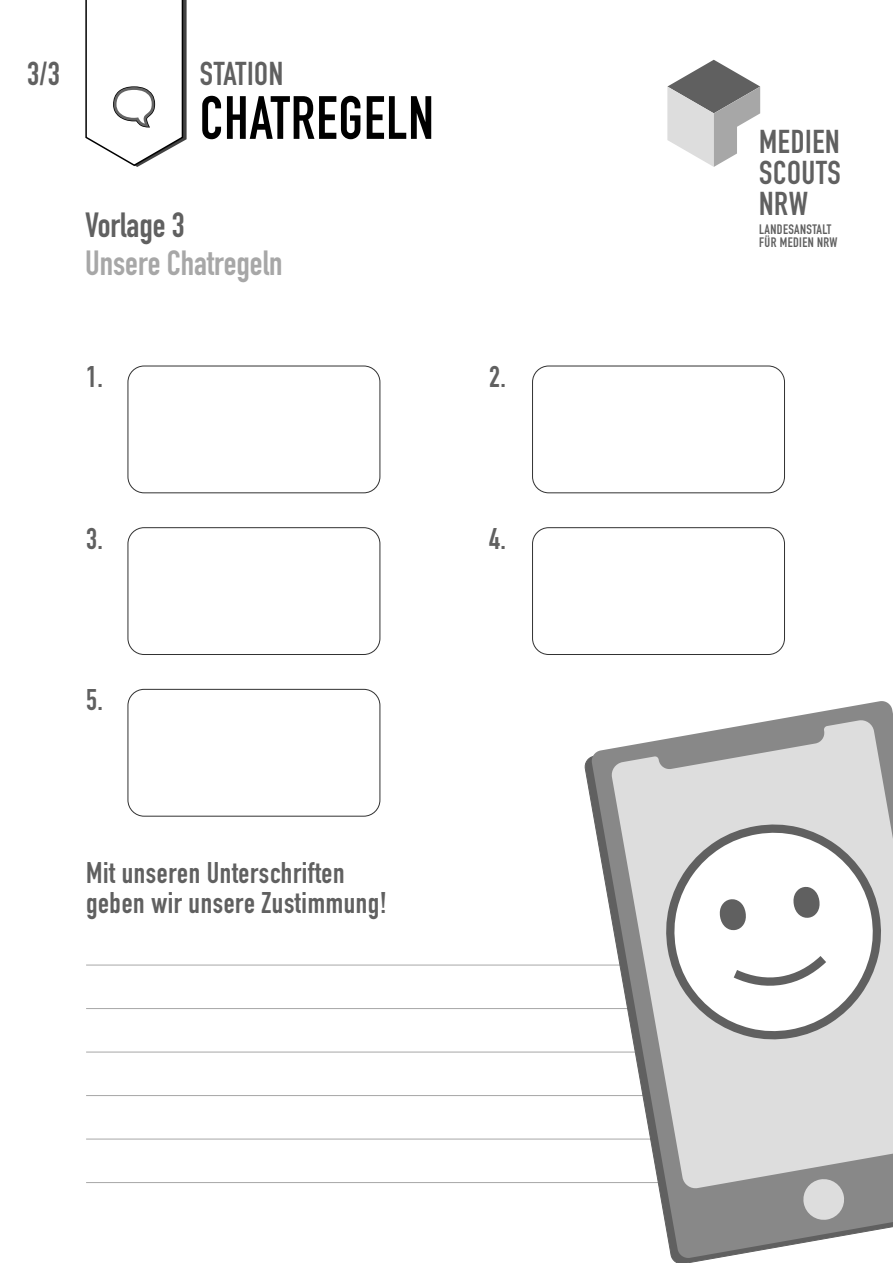
<style>
.page{position:relative;width:893px;height:1263px;background:#fff}
.page>*{position:absolute;margin:0;border:0;box-sizing:border-box;transform-origin:0 0}
.t1{font:700 60px "DIN Condensed";letter-spacing:.02em;color:#000;scale:.95 1}
.Heading_1{font:700 34.5px "DIN Condensed";color:#a7a7a7}
.Heading_1-2{font:700 34.5px "DIN Condensed";color:#606060}
.t2{font:700 32.55px/31px "DIN Condensed";letter-spacing:.02em;color:#606060;text-align:justify}
.t3{font:700 29.4px/29.4px "DIN Condensed";letter-spacing:.02em;color:#606060}
.t4{font:700 13.5px/13.5px "DIN Condensed";letter-spacing:.03em;color:#606060}
</style>
<div class="page">
<div style="left:532px;top:527px;width:253px;height:128px;border:1px solid #323232;border-radius:16px"></div>
<div style="left:128px;top:689px;width:252px;height:127px;border:1px solid #323232;border-radius:16px"></div>
<div style="left:128px;top:366px;width:252px;height:127px;border:1px solid #323232;border-radius:16px"></div>
<div style="left:128px;top:527px;width:252px;height:128px;border:1px solid #323232;border-radius:16px"></div>
<div style="left:532px;top:366px;width:253px;height:127px;border:1px solid #323232;border-radius:16px"></div>
<hr style="left:86px;top:965px;width:616px;height:1px;background:#a7a7a7">
<hr style="left:86px;top:1008px;width:616px;height:1px;background:#a7a7a7">
<hr style="left:86px;top:1052px;width:616px;height:1px;background:#a7a7a7">
<hr style="left:86px;top:1095px;width:616px;height:1px;background:#a7a7a7">
<hr style="left:86px;top:1139px;width:616px;height:1px;background:#a7a7a7">
<hr style="left:86px;top:1182px;width:616px;height:1px;background:#a7a7a7">
<svg style="left:591px;top:701px;width:302px;height:558px"></svg>
<svg style="left:802px;top:1189px;width:44px;height:32px"></svg>
<svg style="left:611px;top:719px;width:282px;height:470px;background:#c9c9c9"></svg>
<svg style="left:667px;top:60px;width:93px;height:107px"></svg>
<svg style="left:85px;top:0;width:102px;height:167px"></svg>
<svg style="left:650px;top:805px;width:243px;height:250px"></svg>
<p class="t2" style="left:27px;top:58px;width:34px">3/3</p>
<p class="t2" style="left:200px;top:58px;width:85px">STATION</p>
<h1 class="t1" style="left:200px;top:77px;width:248px">CHATREGELN</h1>
<p class="Heading_1-2" style="left:85px;top:202px;width:101px">Vorlage 3</p>
<p class="Heading_1" style="left:85px;top:239px;width:199px">Unsere Chatregeln</p>
<p class="t3" style="left:86px;top:362px;width:19px">1.</p>
<p class="t3" style="left:489px;top:362px;width:19px">2.</p>
<p class="t3" style="left:86px;top:523px;width:19px">3.</p>
<p class="t3" style="left:489px;top:523px;width:19px">4.</p>
<p class="t3" style="left:86px;top:685px;width:19px">5.</p>
<p class="t3" style="left:86px;top:858px;width:302px">Mit unseren Unterschriften geben wir unsere Zustimmung!</p>
<p class="t2" style="left:759px;top:126px;width:83px">MEDIEN SCOUTS NRW</p>
<p class="t4" style="left:759px;top:222px;width:80px">LANDESANSTALT<br>FÜR MEDIEN NRW</p>
</div>
